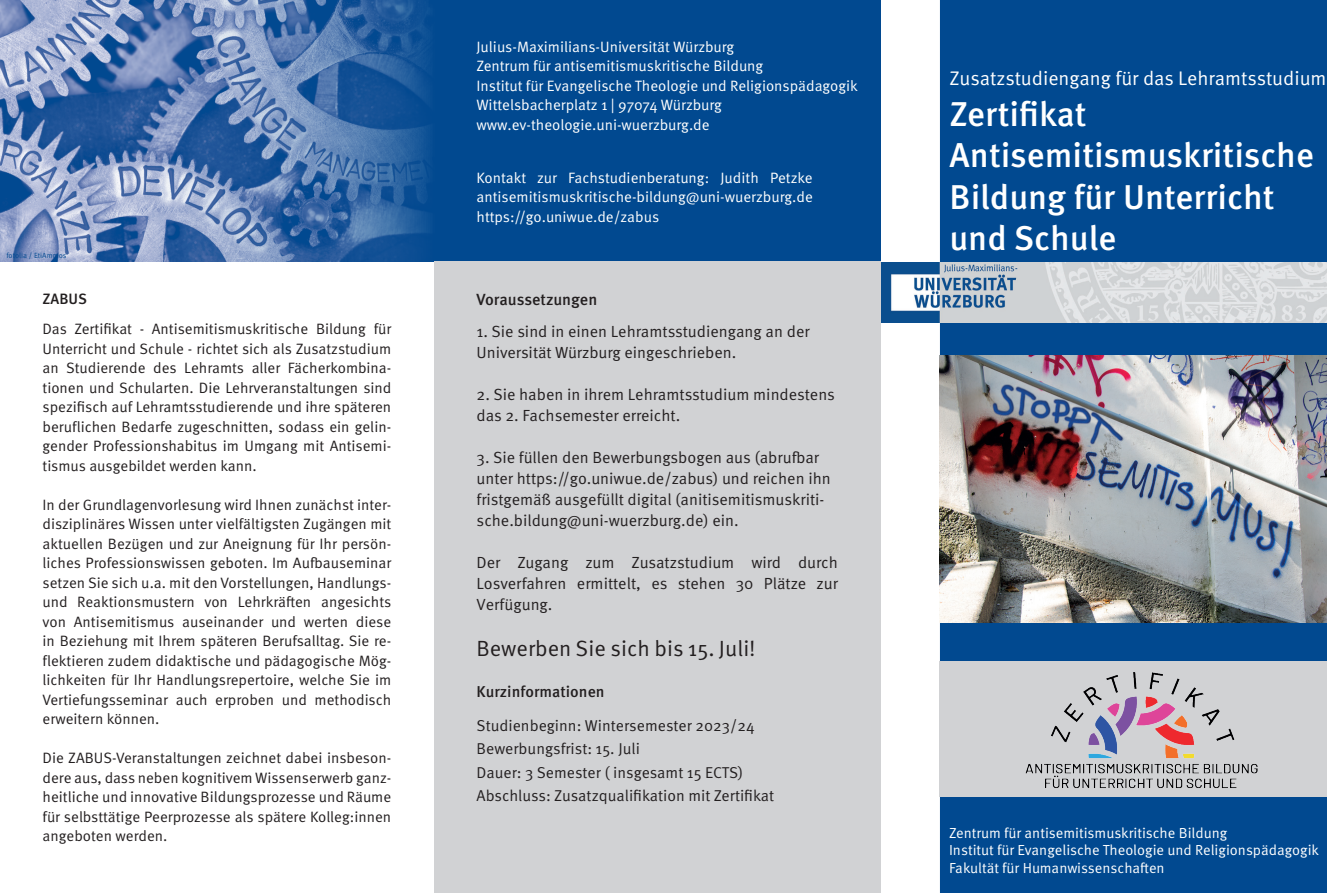
<style>
.page{position:relative;width:1327px;height:893px;background:#fff}
.page>*{position:absolute;margin:0;border:0;box-sizing:border-box;transform-origin:0 0}
.t1{font:500 34.5px/41.4px "Meta Pro";color:#fff}
.t2{font:22.05px "Meta Pro Norm";color:#231f20}
.t3{font:19.65px "Meta Pro Norm";letter-spacing:-.005em;color:#fff}
.t4{font:16.2px/21px "Meta Pro Norm";color:#231f20}
.t5{font:500 16.2px "Meta Pro";color:#231f20}
.t6{font:15.75px/23.4px "Meta Pro Norm";color:#231f20}
.t7{font:500 15.75px "Meta Pro";color:#231f20}
.t8{font:15px/19.5px "Meta Pro Norm";color:#231f20;text-align:justify}
.t9{font:15px/19.5px "Meta Pro Norm";color:#fff}
.t10{font:500 15px "Meta Pro";color:#231f20}
.t11{font:14.55px/17.4px "Meta Pro Norm";color:#fff}
.t12{font:7.5px "Meta Pro Norm";color:#014990}
</style>
<div class="page">
<div style="left:940px;top:0;width:387px;height:893px;background:#014990"></div>
<img style="left:880px;top:263px;width:447px;height:60px">
<div style="left:0;top:0;width:880px;height:261px;background:#014990"></div>
<div style="left:434px;top:261px;width:446px;height:632px;background:#d1d2d4"></div>
<img style="left:0;top:0;width:430px;height:261px">
<img style="left:940px;top:356px;width:387px;height:266px">
<div style="left:940px;top:661px;width:387px;height:135px;background:#d1d2d4"></div>
<img style="left:1025px;top:672px;width:233px;height:116px">
<p class="t12" style="left:6px;top:250px;width:62px">fotolia / EtiAmmos</p>
<p class="t10" style="left:43px;top:287px;width:46px">ZABUS</p>
<p class="t8" style="left:43px;top:318px;width:350px">Das Zertifikat - Antisemitismuskritische Bildung für Unterricht und Schule - richtet sich als Zusatzstudium an Studierende des Lehramts aller Fächerkombina&shy;tionen und Schularten. Die Lehrveranstaltungen sind spezifisch auf Lehramtsstudierende und ihre späteren beruflichen Bedarfe zugeschnitten, sodass ein gelin&shy;gender Professionshabitus im Umgang mit Antisemi&shy;tismus ausgebildet werden kann.</p>
<p class="t8" style="left:43px;top:494px;width:350px">In der Grundlagenvorlesung wird Ihnen zunächst inter&shy;disziplinäres Wissen unter vielfältigsten Zugängen mit aktuellen Bezügen und zur Aneignung für Ihr persön&shy;liches Professionswissen geboten. Im Aufbauseminar setzen Sie sich u.a. mit den Vorstellungen, Handlungs&shy;und Reaktionsmustern von Lehrkräften angesichts von Antisemitismus auseinander und werten diese in Beziehung mit Ihrem späteren Berufsalltag. Sie re&shy;flektieren zudem didaktische und pädagogische Mög&shy;lichkeiten für Ihr Handlungsrepertoire, welche Sie im Vertiefungsseminar auch erproben und methodisch erweitern können.</p>
<p class="t8" style="left:43px;top:747px;width:350px">Die ZABUS-Veranstaltungen zeichnet dabei insbeson&shy;dere aus, dass neben kognitivem Wissenserwerb ganz&shy;heitliche und innovative Bildungsprozesse und Räume für selbsttätige Peerprozesse als spätere Kolleg:innen angeboten werden.</p>
<p class="t9" style="left:476px;top:36px;width:383px">Julius-Maximilians-Universität Würzburg<br>Zentrum für antisemitismuskritische Bildung<br>Institut für Evangelische Theologie und Religionspädagogik Wittelsbacherplatz 1 | 97074 Würzburg www.ev-theologie.uni-wuerzburg.de</p>
<p class="t9" style="left:476px;top:167px;width:338px;text-align:justify">Kontakt zur Fachstudienberatung: Judith Petzke antisemitismuskritische-bildung@uni-wuerzburg.de https://go.uniwue.de/zabus</p>
<p class="t5" style="left:476px;top:287px;width:122px">Voraussetzungen</p>
<p class="t4" style="left:476px;top:320px;width:334px">1. Sie sind in einen Lehramtsstudiengang an der<br>Universität Würzburg eingeschrieben.</p>
<p class="t4" style="left:476px;top:383px;width:360px">2. Sie haben in ihrem Lehramtsstudium mindestens das 2. Fachsemester erreicht.</p>
<p class="t4" style="left:476px;top:446px;width:356px">3. Sie füllen den Bewerbungsbogen aus (abrufbar unter https://go.uniwue.de/zabus) und reichen ihn fristgemäß ausgefüllt digital (anitisemitismuskriti&shy;sche.bildung@uni-wuerzburg.de) ein.</p>
<p class="t4" style="left:476px;top:551px;width:363px;text-align:justify">Der Zugang zum Zusatzstudium wird durch Losverfahren ermittelt, es stehen 30 Plätze zur Verfügung.</p>
<h2 class="t2" style="left:476px;top:632px;width:281px">Bewerben Sie sich bis 15. Juli!</h2>
<p class="t7" style="left:476px;top:680px;width:130px">Kurzinformationen</p>
<p class="t6" style="left:476px;top:713px;width:299px">Studienbeginn: Wintersemester 2023/24<br>Bewerbungsfrist: 15. Juli<br>Dauer: 3 Semester ( insgesamt 15 ECTS)<br>Abschluss: Zusatzqualifikation mit Zertifikat</p>
<h3 class="t3" style="left:949px;top:63px;width:378px">Zusatzstudiengang für das Lehramtsstudium</h3>
<h1 class="t1" style="left:949px;top:91px;width:366px">Zertifikat<br>Antisemitismuskritische<br>Bildung für Unterricht und Schule</h1>
<p class="t11" style="left:949px;top:823px;width:371px">Zentrum für antisemitismuskritische Bildung<br>Institut für Evangelische Theologie und Religionspädagogik<br>Fakultät für Humanwissenschaften</p>
</div>
